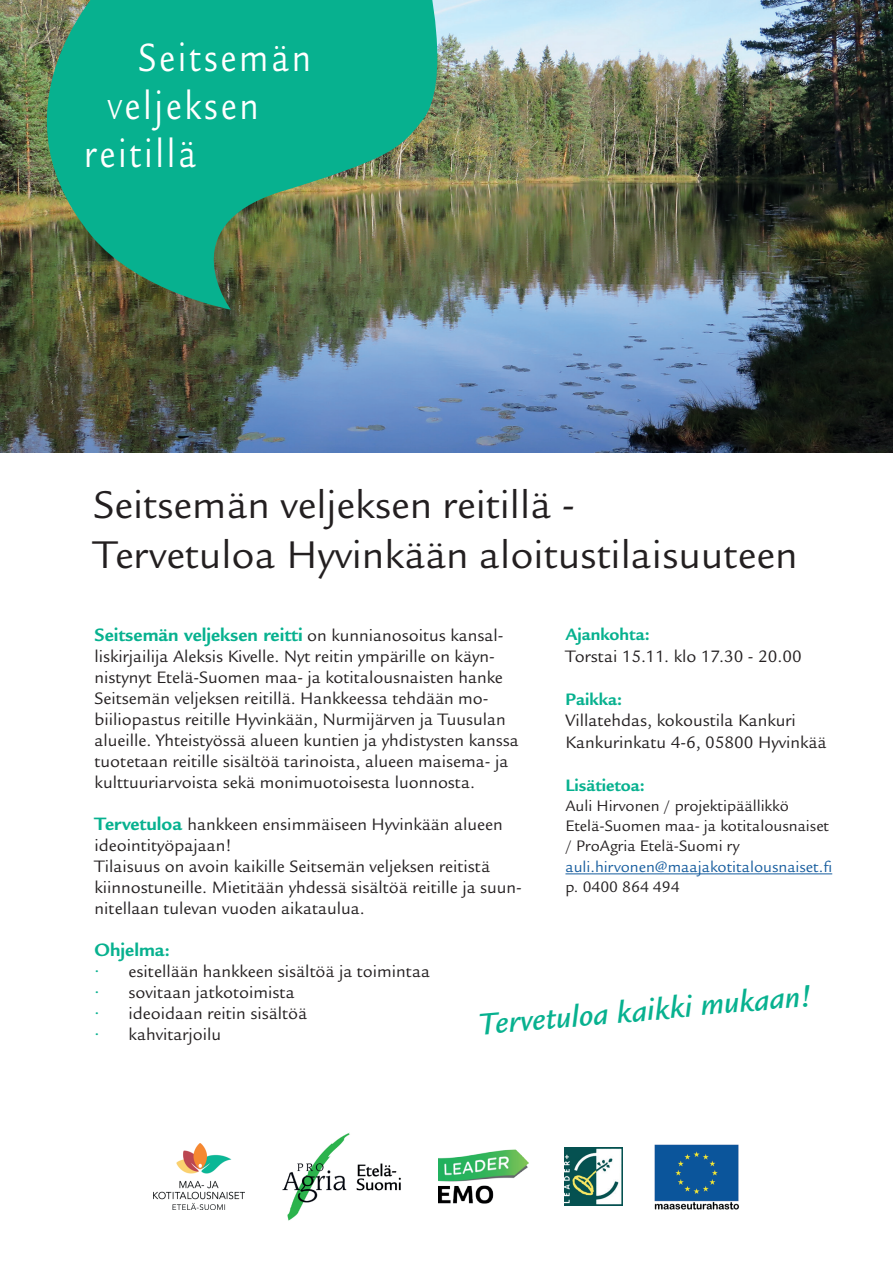
<style>
.page{position:relative;width:893px;height:1263px;background:#fff}
.page>*{position:absolute;margin:0;border:0;box-sizing:border-box;transform-origin:0 0}
.t1{font:42.75px "Legacy Sans";letter-spacing:.075em;color:#fff;scale:.84 1}
.t2{font:42px/50.4px "Legacy Sans";color:#231f20}
.t3{font:italic 500 33px "Legacy Sans";color:#07b18f}
.t4{font:700 19.5px "Legacy Sans";color:#07b18f}
.t5{font:18px/21px "Legacy Sans";color:#231f20}
.t6{font:700 18px "Legacy Sans";color:#07b18f}
.t7{font:16.5px/19.8px "Legacy Sans";color:#231f20}
.t8{font:16.5px "Legacy Sans";color:#175d9e}
.s1{font-size:30px}
.s2{font-weight:400;font-size:18px;color:#231f20}
.s3{font-weight:700;font-size:19.5px;color:#07b18f}
.s4{font-size:18px}
.s5{color:#07b18f}
</style>
<div class="page">
<img style="left:0;top:0;width:893px;height:453px">
<img style="left:0;top:0;width:453px;height:310px">
<img style="left:153px;top:1144px;width:92px;height:65px">
<img style="left:282px;top:1132px;width:119px;height:89px">
<img style="left:438px;top:1149px;width:91px;height:55px">
<img style="left:564px;top:1147px;width:59px;height:58px">
<img style="left:654px;top:1144px;width:86px;height:66px">
<hr style="left:565px;top:873px;width:267px;height:1px;background:#175d9e">
<h1 class="t1" style="left:138px;top:33px;width:207px">Seitsemän</h1>
<h1 class="t1" style="left:108px;top:81px;width:181px"><span class="s1">v</span>eljeksen</h1>
<h1 class="t1" style="left:84px;top:129px;width:135px">reitillä</h1>
<h2 class="t2" style="left:94px;top:480px;width:705px">Seitsemän veljeksen reitillä -<br>Tervetuloa Hyvinkään aloitustilaisuuteen</h2>
<p class="t6" style="left:565px;top:624px;width:86px">Ajankohta:</p>
<p class="t5" style="left:565px;top:646px;width:238px">Torstai 15.11. klo 17.30 - 20.00</p>
<p class="t6" style="left:565px;top:689px;width:58px">Paikka:</p>
<p class="t5" style="left:565px;top:710px;width:262px;line-height:21.6px">Villatehdas, kokoustila Kankuri<br>Kankurinkatu 4-6, 05800 Hyvinkää</p>
<p class="t6" style="left:565px;top:775px;width:81px">Lisätietoa:</p>
<p class="t7" style="left:565px;top:796px;width:265px">Auli Hirvonen / projektipäällikkö<br>Etelä-Suomen maa- ja kotitalousnaiset / ProAgria Etelä-Suomi ry</p>
<p class="t8" style="left:565px;top:858px;width:268px">auli.hirvonen@maajakotitalousnaiset.fi</p>
<p class="t7" style="left:565px;top:877px;width:116px">p. 0400 864 494</p>
<p class="t4" style="left:95px;top:624px;width:410px">Seitsemän veljeksen reitti <span class="s2">on kunnianosoitus kansal-</span></p>
<p class="t5" style="left:95px;top:646px;width:426px">liskirjailija Aleksis Kivelle. Nyt reitin ympärille on käyn&shy;nistynyt Etelä-Suomen maa- ja kotitalousnaisten hanke Seitsemän veljeksen reitillä. Hankkeessa tehdään mo&shy;biiliopastus reitille Hyvinkään, Nurmijärven ja Tuusulan alueille. Yhteistyössä alueen kuntien ja yhdistysten kanssa tuotetaan reitille sisältöä tarinoista, alueen maisema- ja kulttuuriarvoista sekä monimuotoisesta luonnosta.</p>
<p class="t5" style="left:95px;top:814px;width:429px"><span class="s3">Tervetuloa</span> hankkeen ensimmäiseen Hyvinkään alueen ideointityöpajaan!<br>Tilaisuus on avoin kaikille Seitsemän veljeksen reitistä kiinnostuneille. Mietitään yhdessä sisältöä reitille ja suun&shy;nitellaan tulevan vuoden aikataulua.</p>
<p class="t4" style="left:95px;top:939px;width:77px">Ohjelma<span class="s4">:</span></p>
<p class="t5" style="left:95px;top:961px;width:337px"><span class="s5">•</span> esitellään hankkeen sisältöä ja toimintaa</p>
<p class="t5" style="left:95px;top:982px;width:202px"><span class="s5">•</span> sovitaan jatkotoimista</p>
<p class="t5" style="left:95px;top:1003px;width:214px"><span class="s5">•</span> ideoidaan reitin sisältöä</p>
<p class="t5" style="left:95px;top:1024px;width:128px"><span class="s5">•</span> kahvitarjoilu</p>
<h3 class="t3" style="left:477px;top:1006px;width:336px;rotate:-5deg">Tervetuloa kaikki mukaan!</h3>
</div>
